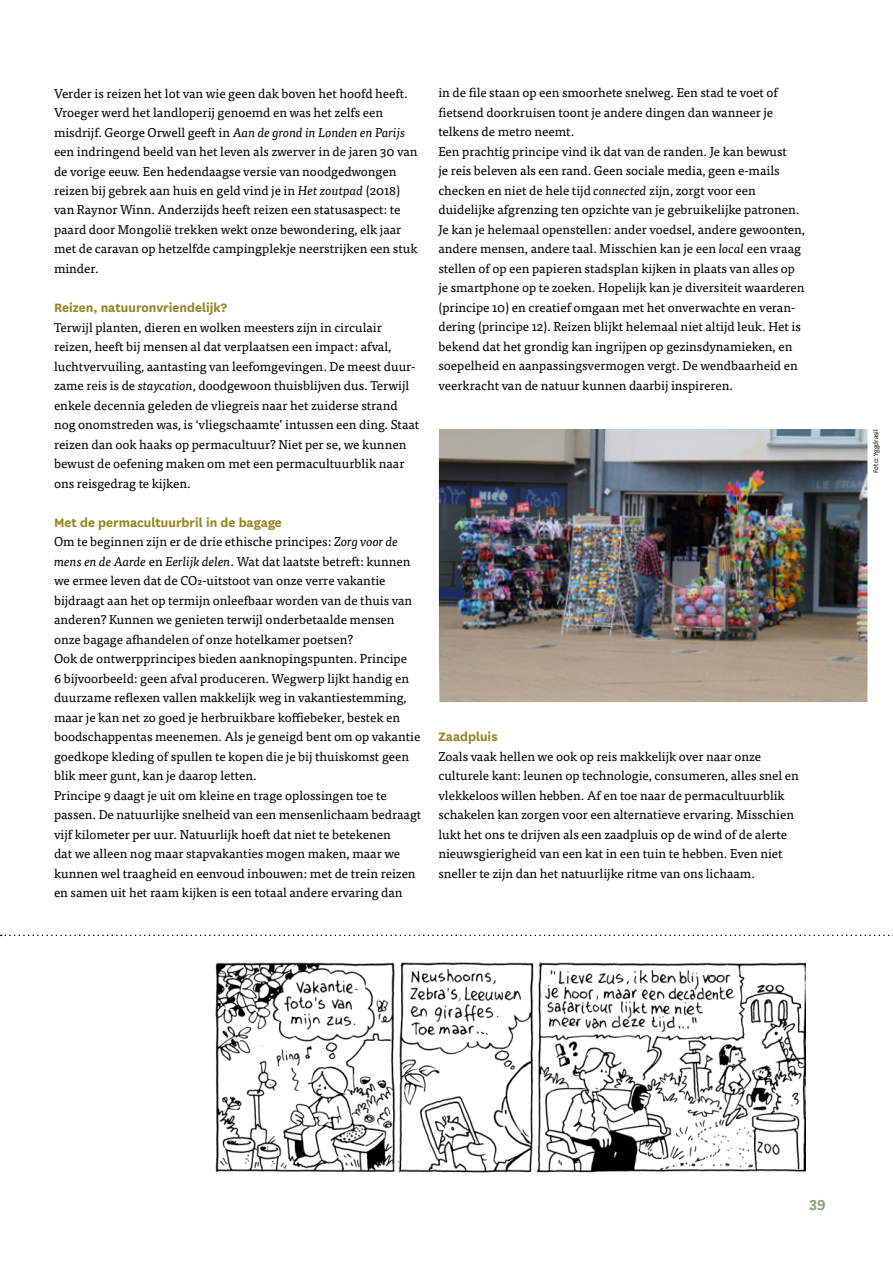
<style>
.page{position:relative;width:893px;height:1263px;background:#fff}
.page>*{position:absolute;margin:0;border:0;box-sizing:border-box;transform-origin:0 0}
.t1{font:700 16.5px "National";color:#89a27d}
.t2{font:700 14.25px "National";color:#998427}
.t3{font:12.75px/19.5px "Tisa Pro";color:#000}
.t4{font:7.5px "National";color:#000}
.s1{font-style:italic}
</style>
<div class="page">
<img style="left:215px;top:961px;width:590px;height:212px">
<svg style="left:1px;top:934px;width:892px;height:2px"></svg>
<img style="left:439px;top:429px;width:428px;height:273px">
<p class="t3" style="left:54px;top:83px;width:365px">Verder is reizen het lot van wie geen dak boven het hoofd heeft.<br>Vroeger werd het landloperij genoemd en was het zelfs een misdrijf. George Orwell geeft in <span class="s1">Aan de grond in Londen en Parijs </span>een indringend beeld van het leven als zwerver in de jaren 30 van de vorige eeuw. Een hedendaagse versie van noodgedwongen reizen bij gebrek aan huis en geld vind je in <span class="s1">Het zoutpad</span> (2018) van Raynor Winn. Anderzijds heeft reizen een statusaspect: te paard door Mongolië trekken wekt onze bewondering, elk jaar met de caravan op hetzelfde campingplekje neerstrijken een stuk minder.</p>
<p class="t2" style="left:54px;top:298px;width:175px">Reizen, natuuronvriendelijk?</p>
<p class="t3" style="left:54px;top:317px;width:367px">Terwijl planten, dieren en wolken meesters zijn in circulair reizen, heeft bij mensen al dat verplaatsen een impact: afval, luchtvervuiling, aantasting van leefomgevingen. De meest duur&shy;zame reis is de <span class="s1">staycation</span>, doodgewoon thuisblijven dus. Terwijl enkele decennia geleden de vliegreis naar het zuiderse strand nog onomstreden was, is ‘vliegschaamte’ intussen een ding. Staat reizen dan ook haaks op permacultuur? Niet per se, we kunnen bewust de oefening maken om met een permacultuurblik naar ons reisgedrag te kijken.</p>
<p class="t2" style="left:54px;top:512px;width:229px">Met de permacultuurbril in de bagage</p>
<p class="t3" style="left:54px;top:531px;width:369px">Om te beginnen zijn er de drie ethische principes: <span class="s1">Zorg voor de mens en de Aarde</span> en <span class="s1">Eerlijk delen</span>. Wat dat laatste betreft: kunnen we ermee leven dat de CO2-uitstoot van onze verre vakantie bijdraagt aan het op termijn onleefbaar worden van de thuis van anderen? Kunnen we genieten terwijl onderbetaalde mensen onze bagage afhandelen of onze hotelkamer poetsen?<br>Ook de ontwerpprincipes bieden aanknopingspunten. Principe<br>6 bijvoorbeeld: geen afval produceren. Wegwerp lijkt handig en duurzame reflexen vallen makkelijk weg in vakantiestemming, maar je kan net zo goed je herbruikbare koffiebeker, bestek en boodschappentas meenemen. Als je geneigd bent om op vakantie goedkope kleding of spullen te kopen die je bij thuiskomst geen blik meer gunt, kan je daarop letten.<br>Principe 9 daagt je uit om kleine en trage oplossingen toe te passen. De natuurlijke snelheid van een mensenlichaam bedraagt vijf kilometer per uur. Natuurlijk hoeft dat niet te betekenen<br>dat we alleen nog maar stapvakanties mogen maken, maar we kunnen wel traagheid en eenvoud inbouwen: met de trein reizen en samen uit het raam kijken is een totaal andere ervaring dan</p>
<p class="t3" style="left:438px;top:82px;width:368px">in de file staan op een smoorhete snelweg. Een stad te voet of fietsend doorkruisen toont je andere dingen dan wanneer je telkens de metro neemt.<br>Een prachtig principe vind ik dat van de randen. Je kan bewust<br>je reis beleven als een rand. Geen sociale media, geen e-mails checken en niet de hele tijd <span class="s1">connected</span> zijn, zorgt voor een duidelijke afgrenzing ten opzichte van je gebruikelijke patronen.<br>Je kan je helemaal openstellen: ander voedsel, andere gewoonten, andere mensen, andere taal. Misschien kan je een <span class="s1">local</span> een vraag stellen of op een papieren stadsplan kijken in plaats van alles op je smartphone op te zoeken. Hopelijk kan je diversiteit waarderen (principe 10) en creatief omgaan met het onverwachte en veran&shy;dering (principe 12). Reizen blijkt helemaal niet altijd leuk. Het is bekend dat het grondig kan ingrijpen op gezinsdynamieken, en soepelheid en aanpassingsvermogen vergt. De wendbaarheid en veerkracht van de natuur kunnen daarbij inspireren.</p>
<p class="t2" style="left:438px;top:727px;width:61px">Zaadpluis</p>
<p class="t3" style="left:438px;top:746px;width:362px">Zoals vaak hellen we ook op reis makkelijk over naar onze culturele kant: leunen op technologie, consumeren, alles snel en vlekkeloos willen hebben. Af en toe naar de permacultuurblik schakelen kan zorgen voor een alternatieve ervaring. Misschien lukt het ons te drijven als een zaadpluis op de wind of de alerte nieuwsgierigheid van een kat in een tuin te hebben. Even niet sneller te zijn dan het natuurlijke ritme van ons lichaam.</p>
<p class="t4" style="left:871px;top:473px;width:45px;rotate:-90deg">Foto: Yggdrasil</p>
<p class="t1" style="left:809px;top:1191px;width:18px">39</p>
</div>
